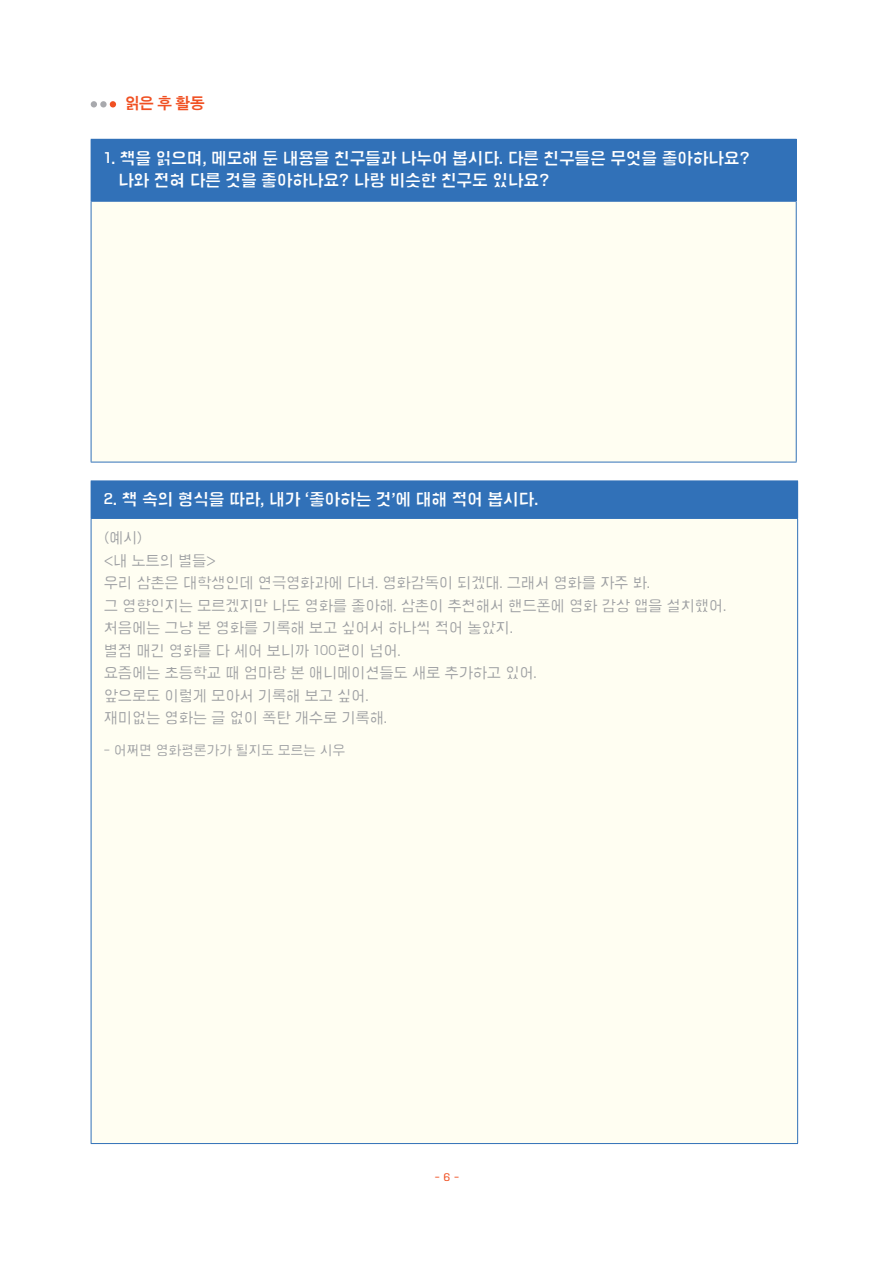
<style>
.page{position:relative;width:893px;height:1263px;background:#fff}
.page>*{position:absolute;margin:0;border:0;box-sizing:border-box;transform-origin:0 0}
.별면_질문{font:16.5px "Gongan M";letter-spacing:-.02em;color:#fff;scale:.96 1}
.t1{font:16.2px "SD Gothic c Bd";color:#f05022}
.별면_질문-2{font:15px "Gongan L";letter-spacing:-.02em;color:#9d9fa2;scale:.96 1}
.별면_질문-3{font:13.5px "Gongan L";letter-spacing:-.02em;color:#9d9fa2;scale:.96 1}
.헤드-제목숫자만{font:10.5px "Gongan R";color:#f05022}
.s1{font-size:14.85px}
.s2{font-size:13.5px}
</style>
<div class="page">
<div style="left:91px;top:481px;width:707px;height:37px;background:#3171b8"></div>
<div style="left:91px;top:518px;width:707px;height:625px;background:#fffef2"></div>
<hr style="left:91px;top:480px;width:707px;height:1px;background:#3171b8">
<hr style="left:91px;top:518px;width:707px;height:1px;background:#3171b8">
<hr style="left:91px;top:519px;width:1px;height:624px;background:#3171b8">
<hr style="left:797px;top:519px;width:1px;height:624px;background:#3171b8">
<hr style="left:91px;top:1143px;width:707px;height:1px;background:#3171b8">
<div style="left:91px;top:139px;width:705px;height:62px;background:#3171b8"></div>
<div style="left:91px;top:201px;width:705px;height:261px;background:#fffef2"></div>
<hr style="left:91px;top:139px;width:706px;height:1px;background:#3171b8">
<hr style="left:796px;top:140px;width:1px;height:61px;background:#3171b8">
<hr style="left:91px;top:201px;width:706px;height:1px;background:#3171b8">
<hr style="left:91px;top:202px;width:1px;height:260px;background:#3171b8">
<hr style="left:796px;top:202px;width:1px;height:260px;background:#3171b8">
<hr style="left:91px;top:462px;width:706px;height:1px;background:#3171b8">
<svg style="left:91px;top:101px;width:6px;height:6px"></svg>
<div style="left:100px;top:101px;width:7px;height:6px;background:#a8a9ad;border-radius:50%"></div>
<svg style="left:110px;top:101px;width:6px;height:6px"></svg>
<p class="t1" style="left:125px;top:95px;width:81px">읽은 후 활동</p>
<p class="별면_질문" style="left:104px;top:149px;width:674px"><span class="s1">1</span>. 책을 읽으며, 메모해 둔 내용을 친구들과 나누어 봅시다. 다른 친구들은 무엇을 좋아하나요?</p>
<p class="별면_질문" style="left:118px;top:171px;width:451px">나와 전혀 다른 것을 좋아하나요? 나랑 비슷한 친구도 있나요?</p>
<p class="별면_질문" style="left:104px;top:489px;width:454px"><span class="s1">2</span>. 책 속의 형식을 따라, 내가 ‘좋아하는 것’에 대해 적어 봅시다.</p>
<p class="별면_질문-2" style="left:104px;top:529px;width:42px">(예시)</p>
<p class="별면_질문-2" style="left:104px;top:552px;width:118px">&lt;내 노트의 별들&gt;</p>
<p class="별면_질문-2" style="left:104px;top:574px;width:570px">우리 삼촌은 대학생인데 연극영화과에 다녀. 영화감독이 되겠대. 그래서 영화를 자주 봐.</p>
<p class="별면_질문-2" style="left:104px;top:597px;width:650px">그 영향인지는 모르겠지만 나도 영화를 좋아해. 삼촌이 추천해서 핸드폰에 영화 감상 앱을 설치했어.</p>
<p class="별면_질문-2" style="left:104px;top:619px;width:427px">처음에는 그냥 본 영화를 기록해 보고 싶어서 하나씩 적어 놓았지.</p>
<p class="별면_질문-2" style="left:104px;top:642px;width:311px">별점 매긴 영화를 다 세어 보니까 <span class="s2">100</span>편이 넘어.</p>
<p class="별면_질문-2" style="left:104px;top:664px;width:452px">요즘에는 초등학교 때 엄마랑 본 애니메이션들도 새로 추가하고 있어.</p>
<p class="별면_질문-2" style="left:104px;top:687px;width:277px">앞으로도 이렇게 모아서 기록해 보고 싶어.</p>
<p class="별면_질문-2" style="left:104px;top:709px;width:296px">재미없는 영화는 글 없이 폭탄 개수로 기록해.</p>
<p class="별면_질문-3" style="left:104px;top:742px;width:253px">- 어쩌면 영화평론가가 될지도 모르는 시우</p>
<p class="헤드-제목숫자만" style="left:435px;top:1171px;width:26px">- 6 -</p>
</div>
